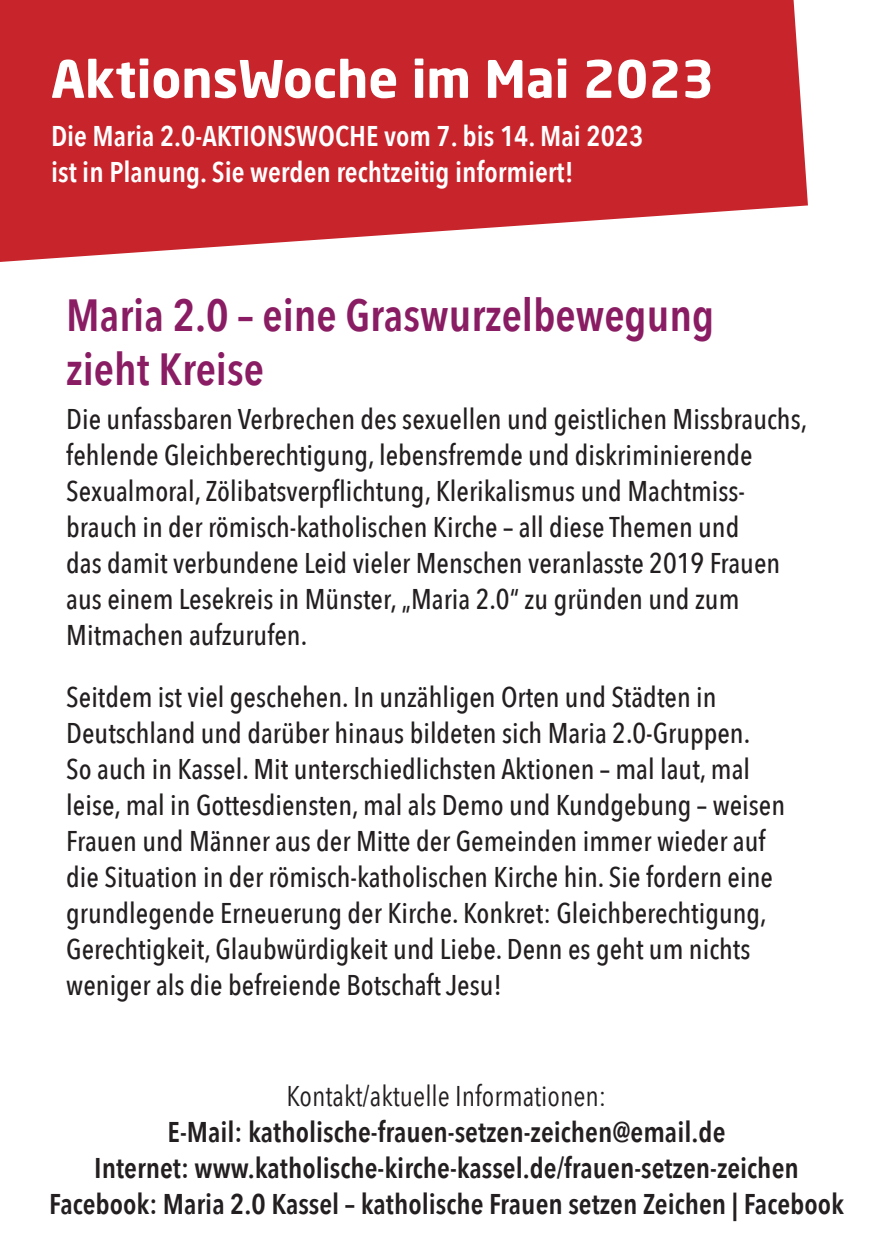
<style>
.page{position:relative;width:893px;height:1259px;background:#fff}
.page>*{position:absolute;margin:0;border:0;box-sizing:border-box;transform-origin:0 0}
.t1{font:700 51px "Neo Sans Std";color:#fff}
.t2{font:600 45px/54px "Avenir Next Condensed";color:#891c63}
.t3{font:500 28.5px/36px "Avenir Next Condensed";color:#231f20}
.t4{font:600 28.5px/36px "Avenir Next Condensed";color:#231f20;text-align:center}
.t5{font:600 28.5px/36px "Avenir Next Condensed";color:#fff}
.t6{font:28.5px "Avenir Next Condensed";color:#231f20}
</style>
<div class="page">
<svg style="left:0;top:0;width:808px;height:262px;background:#ce3c43"></svg>
<hr style="left:892px;top:327px;width:1px;height:932px;background:#fec627">
<div style="left:546px;top:656px;width:347px;height:603px;background:#fff"></div>
<h1 class="t1" style="left:51px;top:46px;width:665px">AktionsWoche im Mai 2023</h1>
<p class="t5" style="left:51px;top:117px;width:594px">Die Maria 2.0-aKtiOnSWOCHe vom 7. bis 14. Mai 2023 ist in Planung. Sie werden rechtzeitig informiert!</p>
<h2 class="t2" style="left:66px;top:287px;width:649px">Maria 2.0 – eine graswurzelbewegung zieht Kreise</h2>
<p class="t3" style="left:66px;top:401px;width:742px">Die unfassbaren Verbrechen des sexuellen und geistlichen Missbrauchs, fehlende Gleichberechtigung, lebensfremde und diskriminierende Sexualmoral, Zölibatsverpflichtung, Klerikalismus und Machtmiss&shy;brauch in der römisch-katholischen Kirche – all diese Themen und<br>das damit verbundene Leid vieler Menschen veranlasste 2019 Frauen aus einem Lesekreis in Münster, „Maria 2.0“ zu gründen und zum Mitmachen aufzurufen.</p>
<p class="t3" style="left:66px;top:678px;width:720px">Seitdem ist viel geschehen. In unzähligen Orten und Städten in Deutschland und darüber hinaus bildeten sich Maria 2.0-Gruppen.<br>So auch in Kassel. Mit unterschiedlichsten Aktionen – mal laut, mal leise, mal in Gottesdiensten, mal als Demo und Kundgebung – weisen Frauen und Männer aus der Mitte der Gemeinden immer wieder auf die Situation in der römisch-katholischen Kirche hin. Sie fordern eine grundlegende Erneuerung der Kirche. Konkret: Gleichberechtigung, Gerechtigkeit, Glaubwürdigkeit und Liebe. Denn es geht um nichts weniger als die befreiende Botschaft Jesu!</p>
<p class="t6" style="left:287px;top:1071px;width:321px">Kontakt/aktuelle Informationen:</p>
<p class="t4" style="left:49px;top:1113px;width:796px">e-Mail: katholische-frauen-setzen-zeichen@email.de<br>internet: www.katholische-kirche-kassel.de/frauen-setzen-zeichen<br>Facebook: Maria 2.0 Kassel – katholische Frauen setzen Zeichen | Facebook</p>
</div>
